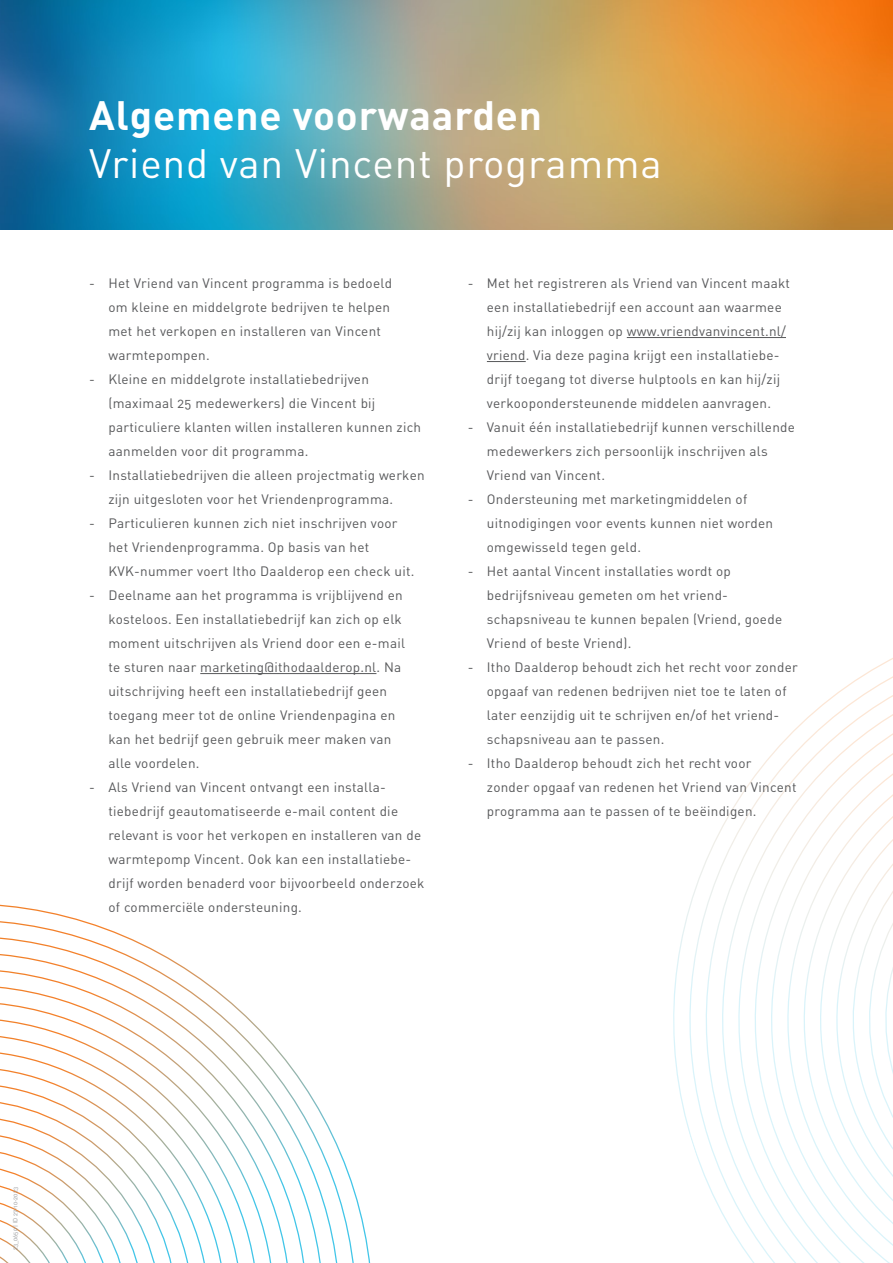
<style>
.page{position:relative;width:893px;height:1263px;background:#fff}
.page>*{position:absolute;margin:0;border:0;box-sizing:border-box;transform-origin:0 0}
.Header_1_wit{font:40.5px/48px "DIN Regular Alternate";letter-spacing:.02em;color:#fff}
.t1{font:13.5px/24px "DIN Regular Alternate";letter-spacing:.02em;color:#57585a}
.Artikelnummer{font:6px "DIN Regular Alternate";color:#939598}
.s1{font-family:"DIN Bold Alternate"}
</style>
<div class="page">
<img style="left:0;top:0;width:893px;height:230px">
<svg style="left:697px;top:839px;width:19px;height:363px"></svg>
<svg style="left:716px;top:658px;width:177px;height:576px"></svg>
<svg style="left:734px;top:672px;width:159px;height:589px"></svg>
<svg style="left:752px;top:691px;width:141px;height:572px"></svg>
<svg style="left:771px;top:709px;width:122px;height:554px"></svg>
<svg style="left:789px;top:727px;width:104px;height:536px"></svg>
<svg style="left:807px;top:746px;width:86px;height:517px"></svg>
<svg style="left:0;top:919px;width:357px;height:344px"></svg>
<svg style="left:0;top:936px;width:340px;height:327px"></svg>
<svg style="left:0;top:952px;width:324px;height:311px"></svg>
<svg style="left:0;top:968px;width:308px;height:295px"></svg>
<svg style="left:0;top:985px;width:291px;height:278px"></svg>
<svg style="left:0;top:1001px;width:275px;height:262px"></svg>
<svg style="left:0;top:1017px;width:259px;height:246px"></svg>
<svg style="left:0;top:1034px;width:242px;height:229px"></svg>
<svg style="left:0;top:1050px;width:226px;height:213px"></svg>
<svg style="left:0;top:1066px;width:210px;height:197px"></svg>
<hr style="left:200px;top:673px;width:176px;height:1px;background:#57585a">
<hr style="left:627px;top:337px;width:159px;height:1px;background:#57585a">
<hr style="left:487px;top:361px;width:39px;height:1px;background:#57585a">
<p class="Header_1_wit" style="left:89px;top:90px;width:574px"><span class="s1">Algemene voorwaarden<br></span>Vriend van Vincent programma</p>
<p class="t1" style="left:108px;top:271px;width:285px;text-indent:-19px">- Het Vriend van Vincent programma is bedoeld om kleine en middelgrote bedrijven te helpen met het verkopen en installeren van Vincent warmtepompen.</p>
<p class="t1" style="left:108px;top:367px;width:314px;text-indent:-19px">- Kleine en middelgrote installatiebedrijven (maximaal 25 medewerkers) die Vincent bij particuliere klanten willen installeren kunnen zich aanmelden voor dit programma.</p>
<p class="t1" style="left:108px;top:463px;width:318px;text-indent:-19px">- Installatiebedrijven die alleen projectmatig werken zijn uitgesloten voor het Vriendenprogramma.</p>
<p class="t1" style="left:108px;top:511px;width:307px;text-indent:-19px">- Particulieren kunnen zich niet inschrijven voor het Vriendenprogramma. Op basis van het<br>KVK-nummer voert Itho Daalderop een check uit.</p>
<p class="t1" style="left:108px;top:583px;width:298px;text-indent:-19px">- Deelname aan het programma is vrijblijvend en kosteloos. Een installatiebedrijf kan zich op elk moment uitschrijven als Vriend door een e-mail te sturen naar marketing@ithodaalderop.nl. Na uitschrijving heeft een installatiebedrijf geen toegang meer tot de online Vriendenpagina en kan het bedrijf geen gebruik meer maken van alle voordelen.</p>
<p class="t1" style="left:108px;top:775px;width:318px;text-indent:-19px">- Als Vriend van Vincent ontvangt een installa&shy;tiebedrijf geautomatiseerde e-mail content die relevant is voor het verkopen en installeren van de warmtepomp Vincent. Ook kan een installatiebe&shy;drijf worden benaderd voor bijvoorbeeld onderzoek of commerciële ondersteuning.</p>
<p class="t1" style="left:487px;top:271px;width:305px;text-indent:-19px">- Met het registreren als Vriend van Vincent maakt een installatiebedrijf een account aan waarmee hij/zij kan inloggen op www.vriendvanvincent.nl/ vriend. Via deze pagina krijgt een installatiebe&shy;drijf toegang tot diverse hulptools en kan hij/zij verkoopondersteunende middelen aanvragen.</p>
<p class="t1" style="left:487px;top:415px;width:310px;text-indent:-19px">- Vanuit één installatiebedrijf kunnen verschillende medewerkers zich persoonlijk inschrijven als<br>Vriend van Vincent.</p>
<p class="t1" style="left:487px;top:487px;width:288px;text-indent:-19px">- Ondersteuning met marketingmiddelen of uitnodigingen voor events kunnen niet worden omgewisseld tegen geld.</p>
<p class="t1" style="left:487px;top:559px;width:297px;text-indent:-19px">- Het aantal Vincent installaties wordt op bedrijfsniveau gemeten om het vriend&shy;schapsniveau te kunnen bepalen (Vriend, goede Vriend of beste Vriend).</p>
<p class="t1" style="left:487px;top:655px;width:312px;text-indent:-19px">- Itho Daalderop behoudt zich het recht voor zonder opgaaf van redenen bedrijven niet toe te laten of later eenzijdig uit te schrijven en/of het vriend&shy;schapsniveau aan te passen.</p>
<p class="t1" style="left:487px;top:751px;width:311px;text-indent:-19px">- Itho Daalderop behoudt zich het recht voor zonder opgaaf van redenen het Vriend van Vincent programma aan te passen of te beëindigen.</p>
<p class="Artikelnummer" style="left:12px;top:1250px;width:64px;rotate:-90deg">23_0650 | ID 27-10-2023</p>
</div>
